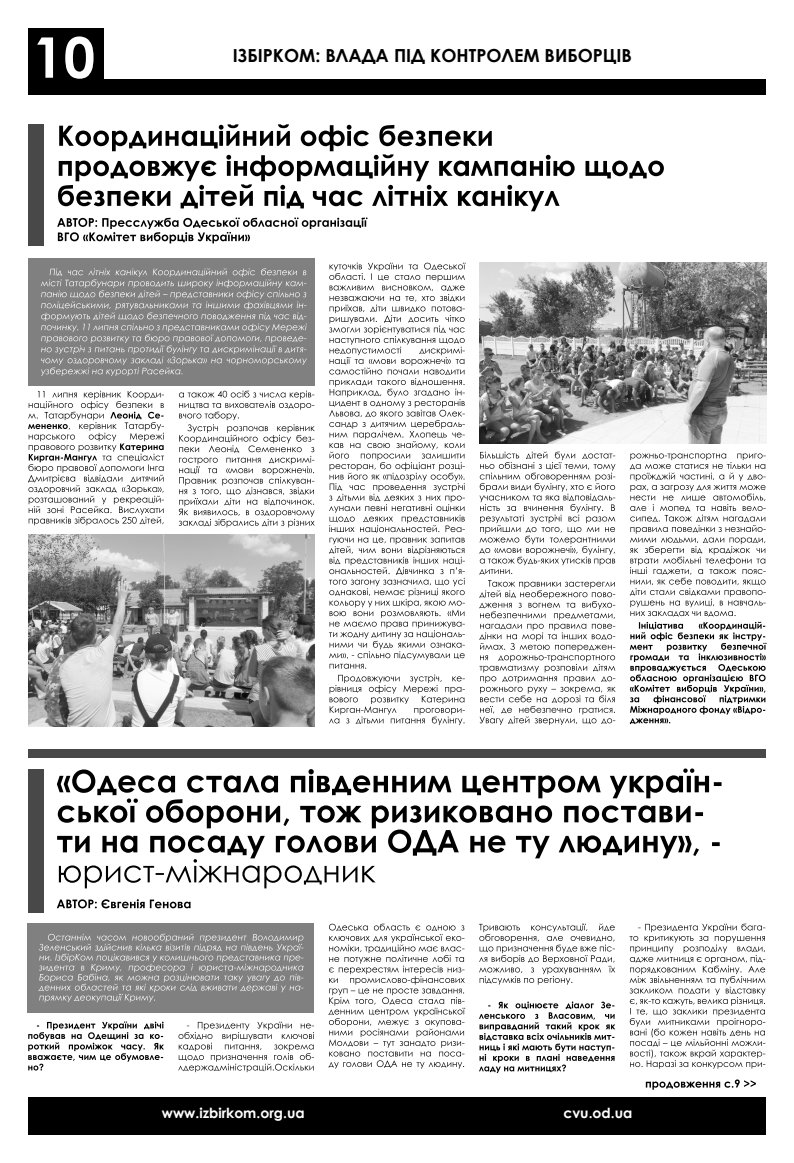
<style>
.page{position:relative;width:794px;height:1163px;background:#fff}
.page>*{position:absolute;margin:0;border:0;box-sizing:border-box;transform-origin:0 0}
.t1{font:700 56px "Century Gothic";color:#fff}
.t2{font:700 18px "Century Gothic";color:#000}
.t3{font:700 14px "Century Gothic";color:#fff}
</style>
<div class="page">
<div style="left:28px;top:28px;width:76px;height:62px;background:#000"></div>
<div style="left:28px;top:79px;width:737px;height:16px;background:#000"></div>
<div style="left:28px;top:1097px;width:737px;height:37px;background:#000"></div>
<svg style="left:57px;top:768px;width:664px;height:120px"></svg>
<div style="left:28px;top:769px;width:16px;height:143px;background:#484848"></div>
<div style="left:28px;top:923px;width:286px;height:89px;background:#808080"></div>
<svg style="left:38px;top:933px;width:265px;height:69px"></svg>
<svg style="left:629px;top:923px;width:136px;height:145px"></svg>
<svg style="left:479px;top:1001px;width:136px;height:71px"></svg>
<svg style="left:479px;top:923px;width:136px;height:61px"></svg>
<svg style="left:329px;top:923px;width:136px;height:145px"></svg>
<svg style="left:178px;top:1021px;width:136px;height:50px"></svg>
<svg style="left:28px;top:1021px;width:136px;height:49px"></svg>
<svg style="left:57px;top:899px;width:133px;height:9px"></svg>
<svg style="left:58px;top:124px;width:606px;height:87px"></svg>
<div style="left:28px;top:125px;width:16px;height:121px;background:#484848"></div>
<div style="left:28px;top:258px;width:286px;height:128px;background:#808080"></div>
<svg style="left:41px;top:268px;width:266px;height:108px"></svg>
<svg style="left:630px;top:453px;width:136px;height:271px"></svg>
<svg style="left:479px;top:580px;width:136px;height:144px"></svg>
<svg style="left:479px;top:451px;width:136px;height:123px"></svg>
<svg style="left:329px;top:674px;width:136px;height:51px"></svg>
<svg style="left:329px;top:262px;width:136px;height:406px"></svg>
<svg style="left:179px;top:390px;width:136px;height:137px"></svg>
<svg style="left:28px;top:390px;width:136px;height:135px"></svg>
<svg style="left:57px;top:217px;width:310px;height:26px"></svg>
<img style="left:28px;top:534px;width:287px;height:192px">
<img style="left:479px;top:262px;width:287px;height:181px">
<svg style="left:646px;top:1079px;width:110px;height:10px"></svg>
<div style="left:28px;top:749px;width:738px;height:9px;background:#484848"></div>
<h1 class="t1" style="left:32px;top:15px;width:64px">10</h1>
<p class="t2" style="left:233px;top:41px;width:400px">ІЗБІРКОМ: ВЛАДА ПІД КОНТРОЛЕМ ВИБОРЦІВ</p>
<p class="t3" style="left:162px;top:1101px;width:144px">www.izbirkom.org.ua</p>
<p class="t3" style="left:563px;top:1101px;width:70px">cvu.od.ua</p>
</div>
